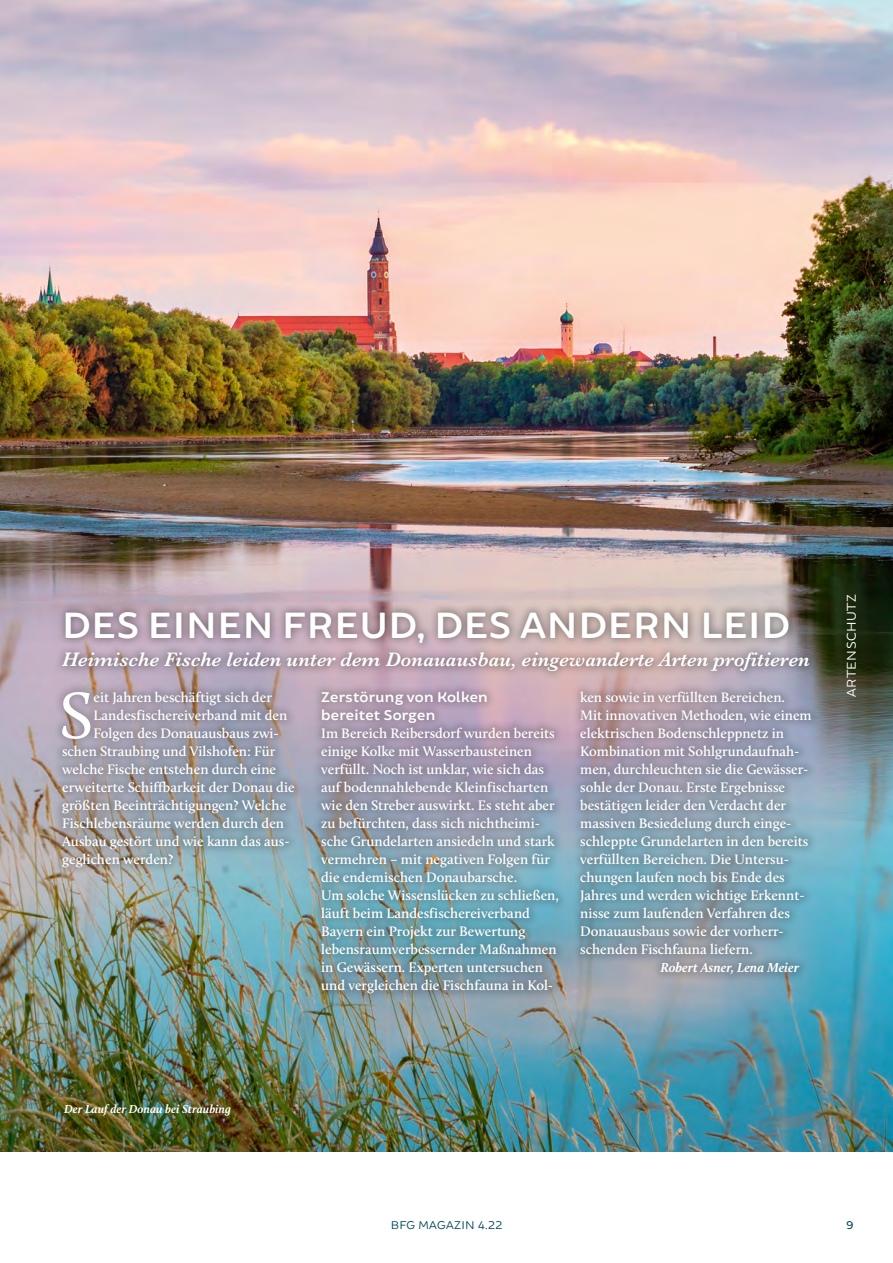
<style>
.page{position:relative;width:893px;height:1263px;background:#fff}
.page>*{position:absolute;margin:0;border:0;box-sizing:border-box;transform-origin:0 0}
.Fließtext_Call_reg{font:67.95px "Calluna";color:#fff}
.Titel_30_30{font:600 39px "Brocha";letter-spacing:.02em;color:#fff}
.Motto_BaskSem_Bo_i{font:italic 600 20.25px "Baskerville";color:#fff}
.ZwiTi_Bro_semi_bo{font:600 15px/18px "Brocha";letter-spacing:.02em;color:#fff}
.Fließtext_Call_reg-2{font:600 14.25px/18px "Calluna";color:#fff}
.Fließtext_Call_reg-3{font:italic 700 13.5px "Calluna";color:#fff}
.t1{font:13.5px "Brocha";letter-spacing:.03em;color:#fff}
.BU_Call_Bold_it_8{font:italic 700 12px "Calluna";color:#fff}
.t2{font:12px "Brocha";letter-spacing:.03em;color:#00485d}
.t3{font:12px "Brocha";color:#00485d}
</style>
<div class="page">
<img style="left:1px;top:0;width:892px;height:1151px">
<div style="left:56px;top:602px;width:742px;height:50px;background:#000;opacity:.33"></div>
<div style="left:54px;top:643px;width:765px;height:38px;background:#000;opacity:.41"></div>
<div style="left:53px;top:682px;width:768px;height:321px;background:#000;opacity:.16"></div>
<p class="Titel_30_30" style="left:62px;top:601px;width:729px">DES EINEN FREUD, DES ANDERN LEID</p>
<p class="Motto_BaskSem_Bo_i" style="left:62px;top:646px;width:749px">Heimische Fische leiden unter dem Donauausbau, eingewanderte Arten profitieren</p>
<p class="Fließtext_Call_reg" style="left:59px;top:674px;width:36px">S</p>
<p class="Fließtext_Call_reg-2" style="left:94px;top:688px;width:180px">eit Jahren beschäftigt sich der</p>
<p class="ZwiTi_Bro_semi_bo" style="left:321px;top:688px;width:168px">Zerstörung von Kolken bereitet Sorgen</p>
<p class="Fließtext_Call_reg-2" style="left:321px;top:724px;width:235px">Im Bereich Reibersdorf wurden bereits einige Kolke mit Wasserbausteinen verfüllt. Noch ist unklar, wie sich das auf bodennahlebende Kleinfischarten wie den Streber auswirkt. Es steht aber zu befürchten, dass sich nichtheimi&shy;sche Grundelarten ansiedeln und stark vermehren – mit negativen Folgen für die endemischen Donaubarsche.</p>
<p class="Fließtext_Call_reg-2" style="left:321px;top:886px;width:239px">Um solche Wissenslücken zu schließen, läuft beim Landesfischereiverband Bayern ein Projekt zur Bewertung lebensraumverbessernder Maßnahmen in Gewässern. Experten untersuchen und vergleichen die Fischfauna in Kol-</p>
<p class="Fließtext_Call_reg-2" style="left:580px;top:688px;width:233px">ken sowie in verfüllten Bereichen.<br>Mit innovativen Methoden, wie einem elektrischen Bodenschleppnetz in Kombination mit Sohlgrundaufnah&shy;men, durchleuchten sie die Gewässer&shy;sohle der Donau. Erste Ergebnisse bestätigen leider den Verdacht der massiven Besiedelung durch einge&shy;schleppte Grundelarten in den bereits verfüllten Bereichen. Die Untersu&shy;chungen laufen noch bis Ende des Jahres und werden wichtige Erkennt&shy;nisse zum laufenden Verfahren des Donauausbaus sowie der vorherr&shy;schenden Fischfauna liefern.</p>
<p class="Fließtext_Call_reg-3" style="left:660px;top:959px;width:140px">Robert Asner, Lena Meier</p>
<p class="Fließtext_Call_reg-2" style="left:94px;top:706px;width:195px">Landesfischereiverband mit den</p>
<p class="Fließtext_Call_reg-2" style="left:94px;top:724px;width:187px">Folgen des Donauausbaus zwi-</p>
<p class="Fließtext_Call_reg-2" style="left:62px;top:742px;width:215px">schen Straubing und Vilshofen: Für</p>
<p class="Fließtext_Call_reg-2" style="left:62px;top:760px;width:216px">welche Fische entstehen durch eine</p>
<p class="Fließtext_Call_reg-2" style="left:62px;top:778px;width:234px">erweiterte Schiffbarkeit der Donau die</p>
<p class="Fließtext_Call_reg-2" style="left:62px;top:796px;width:226px">größten Beeinträchtigungen? Welche</p>
<p class="Fließtext_Call_reg-2" style="left:62px;top:814px;width:224px">Fischlebensräume werden durch den</p>
<p class="Fließtext_Call_reg-2" style="left:62px;top:832px;width:229px">Ausbau gestört und wie kann das aus-</p>
<p class="Fließtext_Call_reg-2" style="left:62px;top:850px;width:113px">geglichen werden?</p>
<p class="t1" style="left:843px;top:697px;width:104px;rotate:-90deg">ARTENSCHUTZ</p>
<p class="BU_Call_Bold_it_8" style="left:64px;top:1101px;width:168px">Der Lauf der Donau bei Straubing</p>
<p class="t2" style="left:391px;top:1218px;width:113px">BFG MAGAZIN 4.22</p>
<p class="t3" style="left:846px;top:1218px;width:9px">9</p>
</div>
